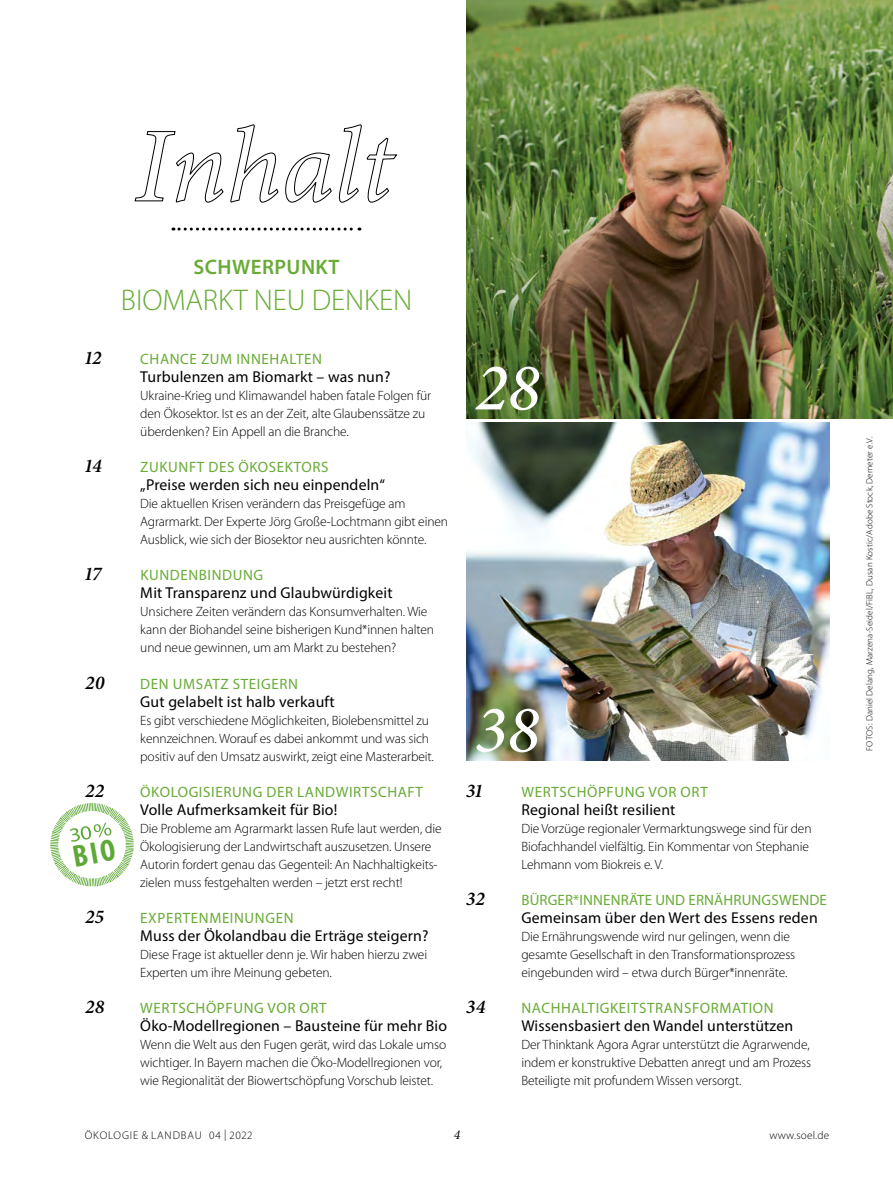
<style>
.page{position:relative;width:893px;height:1191px;background:#fff}
.page>*{position:absolute;margin:0;border:0;box-sizing:border-box;transform-origin:0 0}
.t1{font:italic 500 67.5px "Minion Pro";color:#fff}
.t2{font:300 30px "Myriad Pro";color:#68ab35}
.t3{font:600 21px "Myriad Pro";letter-spacing:.02em;color:#68ab35}
.t4{font:italic 600 19.5px "Minion Pro";letter-spacing:.015em;color:#000}
.t5{font:15.75px "Myriad Pro";letter-spacing:.01em;color:#000}
.t6{font:15px "Myriad Pro";letter-spacing:.04em;color:#68ab35}
.t7{font:15px "Myriad Pro";letter-spacing:.01em;color:#68ab35}
.t8{font:300 13.5px/18px "Myriad Pro";letter-spacing:-.01em;color:#000}
.t9{font:italic 13.5px "Minion Pro";color:#000}
.t10{font:300 11.25px "Myriad Pro";letter-spacing:.08em;color:#000}
.t11{font:300 11.25px "Myriad Pro";letter-spacing:.02em;color:#000}
.t12{font:300 9px "Myriad Pro";letter-spacing:.015em;color:#000}
</style>
<div class="page">
<svg style="left:134px;top:124px;width:264px;height:79px"></svg>
<svg style="left:173px;top:227px;width:187px;height:3px"></svg>
<img style="left:466px;top:0;width:427px;height:418px">
<img style="left:466px;top:423px;width:363px;height:337px">
<svg style="left:50px;top:803px;width:84px;height:84px"></svg>
<h3 class="t3" style="left:194px;top:254px;width:148px">SCHWERPUNKT</h3>
<h2 class="t2" style="left:121px;top:284px;width:293px">BIOMARKT NEU DENKEN</h2>
<h3 class="t4" style="left:85px;top:344px;width:18px">12</h3>
<p class="t6" style="left:140px;top:350px;width:183px">CHANCE ZUM INNEHALTEN</p>
<p class="t5" style="left:140px;top:367px;width:252px">Turbulenzen am Biomarkt – was nun?</p>
<p class="t8" style="left:140px;top:387px;width:292px">Ukraine-Krieg und Klimawandel haben fatale Folgen für den Ökosektor. Ist es an der Zeit, alte Glaubenssätze zu überdenken? Ein Appell an die Branche.</p>
<h3 class="t4" style="left:85px;top:452px;width:18px">14</h3>
<p class="t6" style="left:140px;top:458px;width:190px">ZUKUNFT DES ÖKOSEKTORS</p>
<p class="t5" style="left:140px;top:475px;width:246px">„Preise werden sich neu einpendeln“</p>
<p class="t8" style="left:140px;top:495px;width:309px">Die aktuellen Krisen verändern das Preisgefüge am<br>Agrarmarkt. Der Experte Jörg Große-Lochtmann gibt einen<br>Ausblick, wie sich der Biosektor neu ausrichten könnte.</p>
<h3 class="t4" style="left:85px;top:560px;width:18px">17</h3>
<p class="t6" style="left:140px;top:566px;width:124px">KUNDENBINDUNG</p>
<p class="t5" style="left:140px;top:583px;width:254px">Mit Transparenz und Glaubwürdigkeit</p>
<p class="t8" style="left:140px;top:603px;width:295px">Unsichere Zeiten verändern das Konsumverhalten. Wie kann der Biohandel seine bisherigen Kund*innen halten und neue gewinnen, um am Markt zu bestehen?</p>
<h3 class="t4" style="left:85px;top:668px;width:21px">20</h3>
<p class="t6" style="left:140px;top:674px;width:159px">DEN UMSATZ STEIGERN</p>
<p class="t5" style="left:140px;top:691px;width:196px">Gut gelabelt ist halb verkauft</p>
<p class="t8" style="left:140px;top:711px;width:295px">Es gibt verschiedene Möglichkeiten, Biolebensmittel zu kennzeichnen. Worauf es dabei ankommt und was sich positiv auf den Umsatz auswirkt, zeigt eine Masterarbeit.</p>
<h3 class="t4" style="left:85px;top:776px;width:21px">22</h3>
<p class="t6" style="left:140px;top:782px;width:284px">ÖKOLOGISIERUNG DER LANDWIRTSCHAFT</p>
<p class="t5" style="left:140px;top:799px;width:199px">Volle Aufmerksamkeit für Bio!</p>
<p class="t8" style="left:140px;top:819px;width:303px">Die Probleme am Agrarmarkt lassen Rufe laut werden, die Ökologisierung der Landwirtschaft auszusetzen. Unsere Autorin fordert genau das Gegenteil: An Nachhaltigkeits&shy;zielen muss festgehalten werden – jetzt erst recht!</p>
<h3 class="t4" style="left:85px;top:902px;width:20px">25</h3>
<p class="t6" style="left:140px;top:908px;width:155px">EXPERTENMEINUNGEN</p>
<p class="t5" style="left:140px;top:925px;width:290px">Muss der Ökolandbau die Erträge steigern?</p>
<p class="t8" style="left:140px;top:945px;width:288px">Diese Frage ist aktueller denn je. Wir haben hierzu zwei<br>Experten um ihre Meinung gebeten.</p>
<h3 class="t4" style="left:85px;top:992px;width:21px">28</h3>
<p class="t6" style="left:140px;top:998px;width:188px">WERTSCHÖPFUNG VOR ORT</p>
<p class="t5" style="left:140px;top:1015px;width:308px">Öko-Modellregionen – Bausteine für mehr Bio</p>
<p class="t8" style="left:140px;top:1035px;width:307px">Wenn die Welt aus den Fugen gerät, wird das Lokale umso wichtiger. In Bayern machen die Öko-Modellregionen vor, wie Regionalität der Biowertschöpfung Vorschub leistet.</p>
<h1 class="t1" style="left:475px;top:341px;width:67px">28</h1>
<h1 class="t1" style="left:475px;top:683px;width:66px">38</h1>
<h3 class="t4" style="left:466px;top:776px;width:17px">31</h3>
<p class="t6" style="left:521px;top:782px;width:188px">WERTSCHÖPFUNG VOR ORT</p>
<p class="t5" style="left:521px;top:799px;width:155px">Regional heißt resilient</p>
<p class="t8" style="left:521px;top:819px;width:292px">Die Vorzüge regionaler Vermarktungswege sind für den<br>Biofachhandel vielfältig. Ein Kommentar von Stephanie<br>Lehmann vom Biokreis e. V.</p>
<h3 class="t4" style="left:466px;top:884px;width:20px">32</h3>
<p class="t7" style="left:521px;top:890px;width:307px">BÜRGER*INNENRÄTE UND ERNÄHRUNGSWENDE</p>
<p class="t5" style="left:521px;top:907px;width:298px">Gemeinsam über den Wert des Essens reden</p>
<p class="t8" style="left:521px;top:927px;width:275px">Die Ernährungswende wird nur gelingen, wenn die gesamte Gesellschaft in den Transformationsprozess eingebunden wird – etwa durch Bürger*innenräte.</p>
<h3 class="t4" style="left:466px;top:992px;width:21px">34</h3>
<p class="t6" style="left:521px;top:998px;width:254px">NACHHALTIGKEITSTRANSFORMATION</p>
<p class="t5" style="left:521px;top:1015px;width:273px">Wissensbasiert den Wandel unterstützen</p>
<p class="t8" style="left:521px;top:1035px;width:291px;text-align:justify">Der Thinktank Agora Agrar unterstützt die Agrarwende, indem er konstruktive Debatten anregt und am Prozess Beteiligte mit profundem Wissen versorgt.</p>
<p class="t10" style="left:85px;top:1128px;width:169px">ÖKOLOGIE &amp; LANDBAU 04 | 2022</p>
<p class="t9" style="left:454px;top:1125px;width:8px">4</p>
<p class="t11" style="left:769px;top:1128px;width:61px">www.soel.de</p>
<p class="t12" style="left:865px;top:751px;width:316px;rotate:-90deg">FOTOS: Daniel Delang, Marzena-Seidel/FiBL, Dusan Kostic/Adobe Stock, Demeter e.V.</p>
</div>
